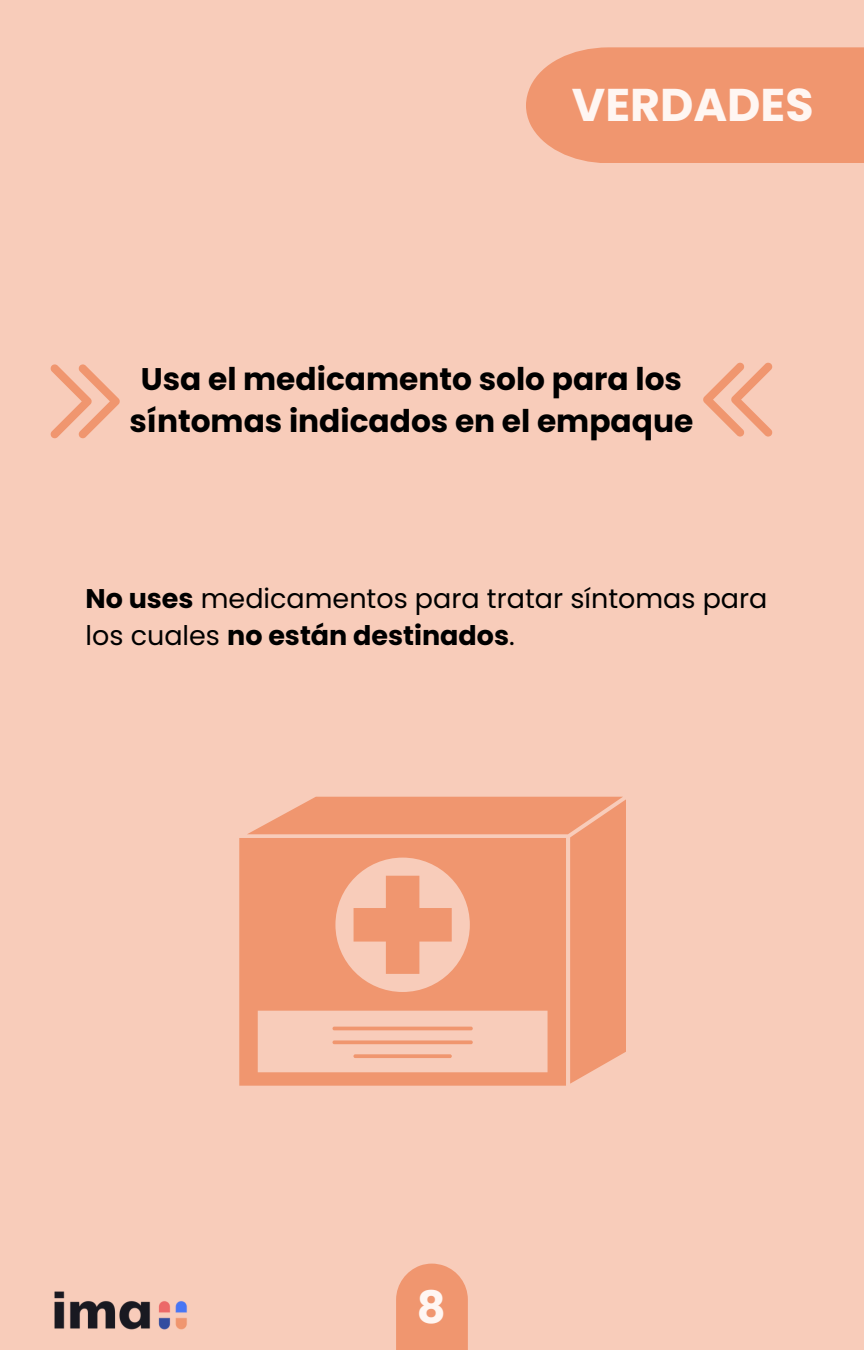
<style>
.page{position:relative;width:864px;height:1350px;background:#f8ccba}
.page>*{position:absolute;margin:0;border:0;box-sizing:border-box;transform-origin:0 0}
.t1{font:700 45.9px "Poppins";color:#fff6f2}
.t2{font:700 44.77px "Poppins";color:#fff6f2}
.t3{font:700 31.28px/42.3px "Poppins";color:#000;text-align:center}
.t4{font:27px/37.1px "Poppins";color:#000}
.s1{font-weight:700}
</style>
<div class="page">
<div style="left:526px;top:47px;width:338px;height:116px;background:#f0966f"></div>
<svg style="left:396px;top:1264px;width:72px;height:86px;background:#f09a75"></svg>
<img style="left:54px;top:1291px;width:133px;height:39px">
<svg style="left:50px;top:364px;width:69px;height:74px"></svg>
<svg style="left:703px;top:363px;width:70px;height:74px"></svg>
<svg style="left:239px;top:838px;width:327px;height:247px;background:#f09771"></svg>
<svg style="left:247px;top:797px;width:379px;height:287px"></svg>
<h2 class="t1" style="left:572px;top:72px;width:243px">VERDADES</h2>
<p class="t3" style="left:130px;top:357px;width:565px">Usa el medicamento solo para los síntomas indicados en el empaque</p>
<p class="t4" style="left:86px;top:580px;width:683px"><span class="s1">No uses</span> medicamentos para tratar síntomas para los cuales <span class="s1">no están destinados</span>.</p>
<p class="t2" style="left:417px;top:1276px;width:30px">8</p>
</div>
